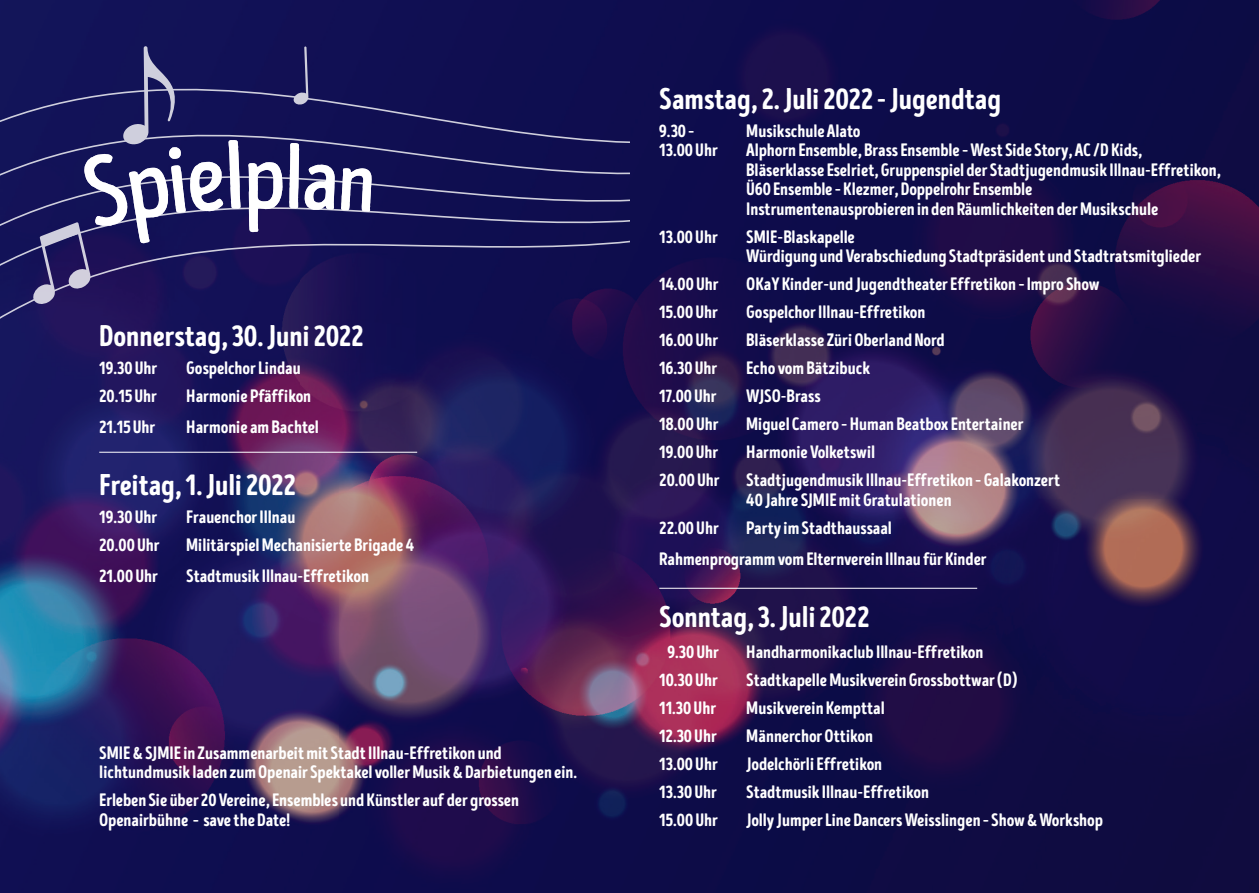
<style>
.page{position:relative;width:1259px;height:893px;background:#fff}
.page>*{position:absolute;margin:0;border:0;box-sizing:border-box;transform-origin:0 0}
.t1{font:94.95px "Intro Head B Base";color:#fff}
.t2{font:30px "Intro Head H Base";color:#fff}
.t3{font:18px/19.5px "Intro Head H Base";color:#fff}
</style>
<div class="page">
<img style="left:0;top:0;width:806px;height:461px">
<img style="left:806px;top:0;width:453px;height:893px">
<img style="left:0;top:461px;width:339px;height:432px">
<img style="left:339px;top:461px;width:469px;height:432px">
<hr style="left:99px;top:452px;width:318px;height:1px;background:#fff">
<hr style="left:659px;top:588px;width:318px;height:1px;background:#fff">
<div style="left:0;top:0;width:629px;height:24px;background:#111054"></div>
<div style="left:0;top:24px;width:629px;height:31px;background:#111054"></div>
<div style="left:0;top:55px;width:629px;height:44px;background:#100f52"></div>
<svg style="left:0;top:99px;width:629px;height:291px;background:#181456"></svg>
<svg style="left:293px;top:46px;width:15px;height:59px"></svg>
<svg style="left:32px;top:46px;width:209px;height:259px;background:#221f61"></svg>
<svg style="left:289px;top:143px;width:83px;height:69px;background:#1b1a5a"></svg>
<h1 class="t1" style="left:243px;top:122px;width:45px">p</h1>
<h2 class="t2" style="left:99px;top:317px;width:266px">Donnerstag, 30. Juni 2022</h2>
<p class="t3" style="left:99px;top:358px;width:60px">19.30 Uhr</p>
<p class="t3" style="left:186px;top:358px;width:116px">Gospelchor Lindau</p>
<p class="t3" style="left:99px;top:386px;width:59px">20.15 Uhr</p>
<p class="t3" style="left:186px;top:386px;width:126px">Harmonie Pfäffikon</p>
<p class="t3" style="left:99px;top:417px;width:58px">21.15 Uhr</p>
<p class="t3" style="left:186px;top:417px;width:134px">Harmonie am Bachtel</p>
<h2 class="t2" style="left:99px;top:466px;width:198px">Freitag, 1. Juli 2022</h2>
<p class="t3" style="left:99px;top:507px;width:60px">19.30 Uhr</p>
<p class="t3" style="left:186px;top:507px;width:111px">Frauenchor Illnau</p>
<p class="t3" style="left:99px;top:535px;width:62px">20.00 Uhr</p>
<p class="t3" style="left:186px;top:535px;width:229px">Militärspiel Mechanisierte Brigade 4</p>
<p class="t3" style="left:99px;top:566px;width:60px">21.00 Uhr</p>
<p class="t3" style="left:186px;top:566px;width:184px">Stadtmusik Illnau-Effretikon</p>
<p class="t3" style="left:99px;top:743px;width:479px">SMIE&amp;SJMIE in Zusammenarbeit mit Stadt Illnau-Effretikon und lichtundmusik laden zum Openair Spektakel voller Musik &amp; Darbietungen ein.</p>
<p class="t3" style="left:99px;top:790px;width:421px">Erleben Sie über 20 Vereine, Ensembles und Künstler auf der grossen<br>Openairbühne – save the Date!</p>
<h2 class="t2" style="left:659px;top:80px;width:343px">Samstag, 2. Juli 2022 - Jugendtag</h2>
<p class="t3" style="left:659px;top:121px;width:37px">9.30 –</p>
<p class="t3" style="left:746px;top:121px;width:116px">Musikschule Alato</p>
<p class="t3" style="left:659px;top:141px;width:60px">13.00 Uhr</p>
<p class="t3" style="left:746px;top:141px;width:476px">Alphorn Ensemble, Brass Ensemble – West Side Story, AC /D Kids, Bläserklasse Eselriet, Gruppenspiel der Stadtjugendmusik Illnau-Effretikon, Ü60 Ensemble – Klezmer, Doppelrohr Ensemble<br>Instrumentenausprobieren in den Räumlichkeiten der Musikschule</p>
<p class="t3" style="left:659px;top:227px;width:60px">13.00 Uhr</p>
<p class="t3" style="left:746px;top:227px;width:456px">SMIE-Blaskapelle<br>Würdigung und Verabschiedung Stadtpräsident und Stadtratsmitglieder</p>
<p class="t3" style="left:659px;top:275px;width:61px">14.00 Uhr</p>
<p class="t3" style="left:746px;top:275px;width:355px">OKaY Kinder-und Jugendtheater Effretikon – Impro Show</p>
<p class="t3" style="left:659px;top:303px;width:60px">15.00 Uhr</p>
<p class="t3" style="left:746px;top:303px;width:181px">Gospelchor Illnau-Effretikon</p>
<p class="t3" style="left:659px;top:331px;width:60px">16.00 Uhr</p>
<p class="t3" style="left:746px;top:331px;width:200px">Bläserklasse Züri Oberland Nord</p>
<p class="t3" style="left:659px;top:359px;width:60px">16.30 Uhr</p>
<p class="t3" style="left:746px;top:359px;width:125px">Echo vom Bätzibuck</p>
<p class="t3" style="left:659px;top:387px;width:59px">17.00 Uhr</p>
<p class="t3" style="left:746px;top:387px;width:76px">WJSO-Brass</p>
<p class="t3" style="left:659px;top:415px;width:61px">18.00 Uhr</p>
<p class="t3" style="left:746px;top:415px;width:279px">Miguel Camero – Human Beatbox Entertainer</p>
<p class="t3" style="left:659px;top:443px;width:60px">19.00 Uhr</p>
<p class="t3" style="left:746px;top:443px;width:131px">Harmonie Volketswil</p>
<p class="t3" style="left:659px;top:471px;width:62px">20.00 Uhr</p>
<p class="t3" style="left:746px;top:471px;width:315px">Stadtjugendmusik Illnau-Effretikon – Galakonzert<br>40 Jahre SJMIE mit Gratulationen</p>
<p class="t3" style="left:659px;top:518px;width:61px">22.00 Uhr</p>
<p class="t3" style="left:659px;top:512px;width:329px;line-height:31px;text-align:center">Party im Stadthaussaal<br>Rahmenprogramm vom Elternverein Illnau für Kinder</p>
<h2 class="t2" style="left:659px;top:599px;width:212px">Sonntag, 3. Juli 2022</h2>
<p class="t3" style="left:667px;top:642px;width:53px">9.30 Uhr</p>
<p class="t3" style="left:746px;top:642px;width:238px">Handharmonikaclub Illnau-Effretikon</p>
<p class="t3" style="left:659px;top:670px;width:60px">10.30 Uhr</p>
<p class="t3" style="left:746px;top:670px;width:273px">Stadtkapelle Musikverein Grossbottwar (D)</p>
<p class="t3" style="left:659px;top:698px;width:58px">11.30 Uhr</p>
<p class="t3" style="left:746px;top:698px;width:140px">Musikverein Kempttal</p>
<p class="t3" style="left:659px;top:726px;width:59px">12.30 Uhr</p>
<p class="t3" style="left:746px;top:726px;width:128px">Männerchor Ottikon</p>
<p class="t3" style="left:659px;top:754px;width:60px">13.00 Uhr</p>
<p class="t3" style="left:746px;top:754px;width:137px">Jodelchörli Effretikon</p>
<p class="t3" style="left:659px;top:782px;width:59px">13.30 Uhr</p>
<p class="t3" style="left:746px;top:782px;width:184px">Stadtmusik Illnau-Effretikon</p>
<p class="t3" style="left:659px;top:810px;width:60px">15.00 Uhr</p>
<p class="t3" style="left:746px;top:810px;width:358px">Jolly Jumper Line Dancers Weisslingen – Show &amp; Workshop</p>
</div>
